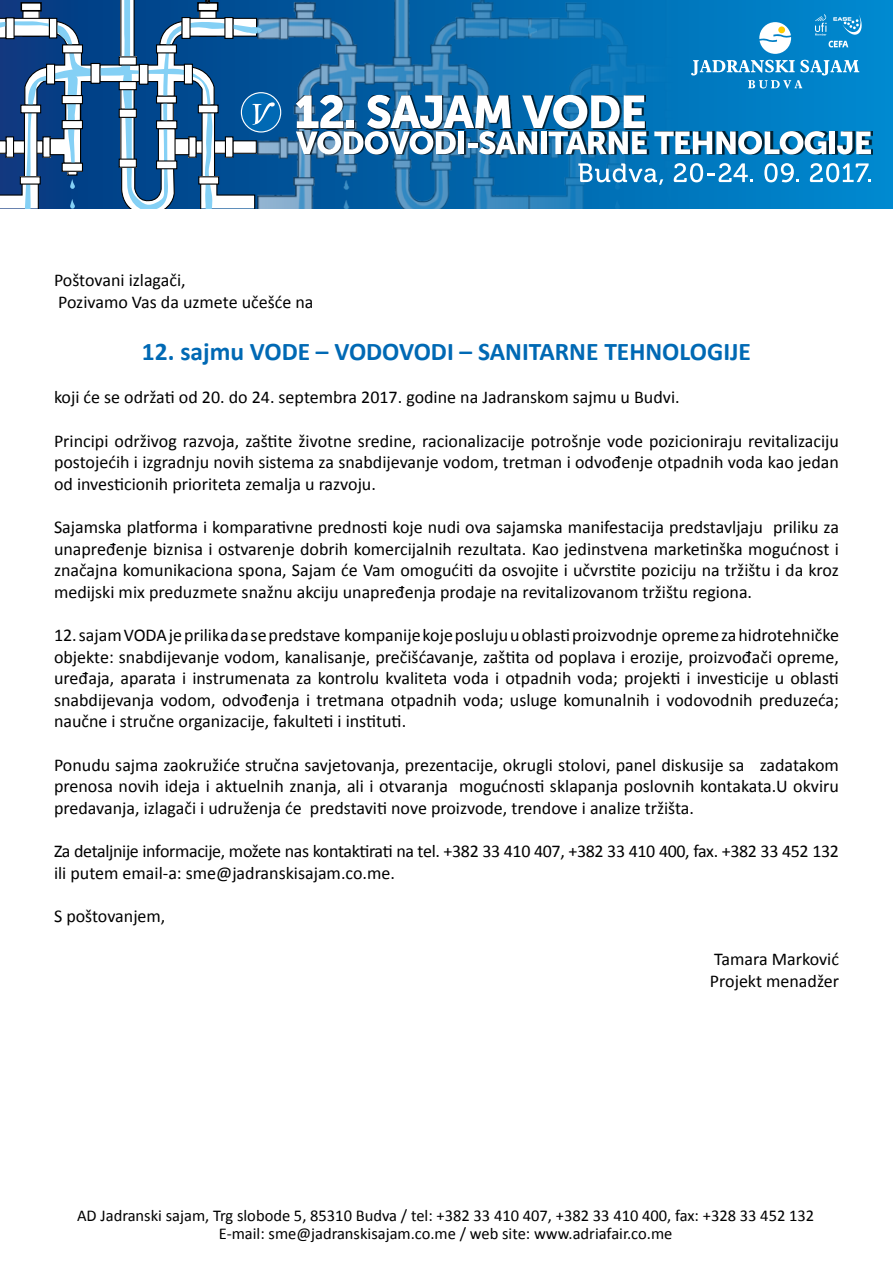
<style>
.page{position:relative;width:893px;height:1263px;background:#fff}
.page>*{position:absolute;margin:0;border:0;box-sizing:border-box;transform-origin:0 0}
.t1{font:700 25.5px "Calibri";color:#0069b4}
.t2{font:18px/21.6px "Calibri";color:#000;text-align:justify}
.t3{font:18px/21.6px "Calibri";letter-spacing:-.02em;color:#000}
.t4{font:16.5px/18px "Calibri";color:#000;text-align:center}
</style>
<div class="page">
<img style="left:276px;top:0;width:253px;height:208px">
<img style="left:529px;top:0;width:270px;height:208px">
<div style="left:799px;top:0;width:94px;height:208px;background:#0087ce"></div>
<svg style="left:759px;top:22px;width:32px;height:32px"></svg>
<div style="left:778px;top:26px;width:7px;height:7px;background:#fc0;border-radius:50%"></div>
<svg style="left:815px;top:14px;width:52px;height:33px;background:#2697d3"></svg>
<svg style="left:691px;top:60px;width:168px;height:28px;background:#389bd2"></svg>
<svg style="left:241px;top:93px;width:40px;height:39px"></svg>
<div style="left:241px;top:92px;width:40px;height:41px;border:1px solid #fff;border-radius:50%"></div>
<svg style="left:0;top:0;width:276px;height:208px"></svg>
<div style="left:297px;top:131px;width:575px;height:24px;background:#000;opacity:.75"></div>
<svg style="left:296px;top:95px;width:351px;height:60px"></svg>
<svg style="left:654px;top:131px;width:172px;height:24px"></svg>
<div style="left:829px;top:131px;width:6px;height:23px;background:#fff"></div>
<svg style="left:837px;top:131px;width:34px;height:24px"></svg>
<svg style="left:578px;top:163px;width:85px;height:22px"></svg>
<svg style="left:674px;top:163px;width:79px;height:19px"></svg>
<svg style="left:810px;top:163px;width:61px;height:19px"></svg>
<svg style="left:764px;top:163px;width:35px;height:19px"></svg>
<p class="t2" style="left:54px;top:270px;width:261px">Poštovani izlagači,<br>Pozivamo Vas da uzmete učešće na</p>
<h1 class="t1" style="left:142px;top:335px;width:611px">12. sajmu VODE – VODOVODI – SANITARNE TEHNOLOGIJE</h1>
<p class="t2" style="left:54px;top:387px;width:627px">koji će se održati od 20. do 24. septembra 2017. godine na Jadranskom sajmu u Budvi.</p>
<p class="t2" style="left:54px;top:430px;width:786px">Principi održivog razvoja, zaštite životne sredine, racionalizacije potrošnje vode pozicioniraju revitalizaciju postojećih i izgradnju novih sistema za snabdijevanje vodom, tretman i odvođenje otpadnih voda kao jedan od investicionih prioriteta zemalja u razvoju.</p>
<p class="t2" style="left:54px;top:516px;width:786px">Sajamska platforma i komparativne prednosti koje nudi ova sajamska manifestacija predstavljaju priliku za unapređenje biznisa i ostvarenje dobrih komercijalnih rezultata. Kao jedinstvena marketinška mogućnost i značajna komunikaciona spona, Sajam će Vam omogućiti da osvojite i učvrstite poziciju na tržištu i da kroz medijski mix preduzmete snažnu akciju unapređenja prodaje na revitalizovanom tržištu regiona.</p>
<p class="t2" style="left:54px;top:624px;width:786px">12. sajam VODA je prilika da se predstave kompanije koje posluju u oblasti proizvodnje opreme za hidrotehničke objekte: snabdijevanje vodom, kanalisanje, prečišćavanje, zaštita od poplava i erozije, proizvođači opreme, uređaja, aparata i instrumenata za kontrolu kvaliteta voda i otpadnih voda; projekti i investicije u oblasti snabdijevanja vodom, odvođenja i tretmana otpadnih voda; usluge komunalnih i vodovodnih preduzeća; naučne i stručne organizacije, fakulteti i instituti.</p>
<p class="t2" style="left:54px;top:754px;width:786px">Ponudu sajma zaokružiće stručna savjetovanja, prezentacije, okrugli stolovi, panel diskusije sa zadatakom prenosa novih ideja i aktuelnih znanja, ali i otvaranja mogućnosti sklapanja poslovnih kontakata.U okviru predavanja, izlagači i udruženja će predstaviti nove proizvode, trendove i analize tržišta.</p>
<p class="t3" style="left:54px;top:840px;width:786px">Za detaljnije informacije, možete nas kontaktirati na tel. +382 33 410 407, +382 33 410 400, fax. +382 33 452 132 ili putem email-a: sme@jadranskisajam.co.me.</p>
<p class="t2" style="left:54px;top:905px;width:113px">S poštovanjem,</p>
<p class="t2" style="left:710px;top:948px;width:131px">Tamara Marković<br>Projekt menadžer</p>
<p class="t4" style="left:77px;top:1207px;width:739px">AD Jadranski sajam, Trg slobode 5, 85310 Budva / tel: +382 33 410 407, +382 33 410 400, fax: +328 33 452 132<br>E-mail: sme@jadranskisajam.co.me / web site: www.adriafair.co.me</p>
</div>
